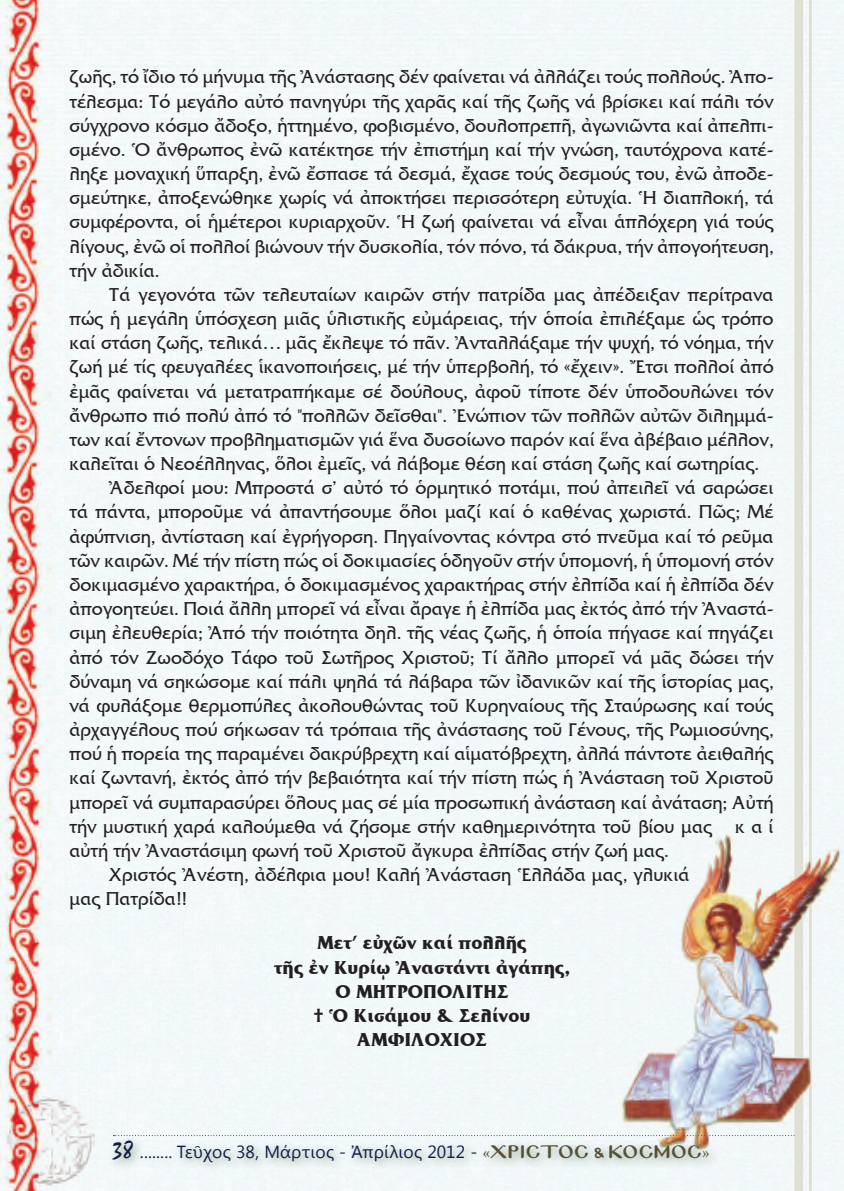
<style>
.page{position:relative;width:844px;height:1191px;background:#fff}
.page>*{position:absolute;margin:0;border:0;box-sizing:border-box;transform-origin:0 0}
.t1{font:19.25px/24.2px "SK Queen Pol Uni W";color:#231f20;text-align:justify}
.t2{font:19.25px "SK Queen Pol Uni W Bold";color:#231f20}
.t3{font:17.5px "Segoe UI";letter-spacing:.01em;color:#121c47}
.s1{font-family:"Mistral";font-size:24.5px}
.s2{font-family:"Minion Pro"}
.s3{font-family:"Minion Pro";color:#575034}
.s4{font-family:"Mg Byzantine UC Pol Normal";font-size:15.75px;color:#575034}
</style>
<div class="page">
<div style="left:52px;top:0;width:791px;height:1191px;background:#f2f8fa"></div>
<hr style="left:808px;top:0;width:3px;height:1191px;background:#dfdfd4">
<div style="left:794px;top:0;width:8px;height:1191px;background:#dfdfd4"></div>
<img style="left:617px;top:832px;width:226px;height:323px">
<img style="left:0;top:0;width:52px;height:1191px">
<p class="t1" style="left:69px;top:65px;width:705px">ζωῆς, τό ἴδιο τό μήνυμα τῆς Ἀνάστασης δέν φαίνεται νά ἀλλάζει τούς πολλούς. Ἀπο&shy;τέλεσμα: Τό μεγάλο αὐτό πανηγύρι τῆς χαρᾶς καί τῆς ζωῆς νά βρίσκει καί πάλι τόν σύγχρονο κόσμο ἄδοξο, ἡττημένο, φοβισμένο, δουλοπρεπῆ, ἀγωνιῶντα καί ἀπελπι&shy;σμένο. Ὁ ἄνθρωπος ἐνῶ κατέκτησε τήν ἐπιστήμη καί τήν γνώση, ταυτόχρονα κατέ&shy;ληξε μοναχική ὕπαρξη, ἐνῶ ἔσπασε τά δεσμά, ἔχασε τούς δεσμούς του, ἐνῶ ἀποδε&shy;σμεύτηκε, ἀποξενώθηκε χωρίς νά ἀποκτήσει περισσότερη εὐτυχία. Ἡ διαπλοκή, τά συμφέροντα, οἱ ἡμέτεροι κυριαρχοῦν. Ἡ ζωή φαίνεται νά εἶναι ἁπλόχερη γιά τούς λίγους, ἐνῶ οἱ πολλοί βιώνουν τήν δυσκολία, τόν πόνο, τά δάκρυα, τήν ἀπογοήτευση, τήν ἀδικία.</p>
<p class="t1" style="left:69px;top:283px;width:705px;text-indent:40px">Τά γεγονότα τῶν τελευταίων καιρῶν στήν πατρίδα μας ἀπέδειξαν περίτρανα πώς ἡ μεγάλη ὑπόσχεση μιᾶς ὑλιστικῆς εὐμάρειας, τήν ὁποία ἐπιλέξαμε ὡς τρόπο καί στάση ζωῆς, τελικά… μᾶς ἔκλεψε τό πᾶν. Ἀνταλλάξαμε τήν ψυχή, τό νόημα, τήν ζωή μέ τίς φευγαλέες ἱκανοποιήσεις, μέ τήν ὑπερβολή, τό «ἔχειν». Ἔτσι πολλοί ἀπό ἐμᾶς φαίνεται νά μετατραπήκαμε σέ δούλους, ἀφοῦ τίποτε δέν ὑποδουλώνει τόν ἄνθρωπο πιό πολύ ἀπό τό "πολλῶν δεῖσθαι". Ἐνώπιον τῶν πολλῶν αὐτῶν διλημμά&shy;των καί ἔντονων προβληματισμῶν γιά ἕνα δυσοίωνο παρόν καί ἕνα ἀβέβαιο μέλλον, καλεῖται ὁ Νεοέλληνας, ὅλοι ἐμεῖς, νά λάβομε θέση καί στάση ζωῆς καί σωτηρίας.</p>
<p class="t1" style="left:69px;top:476px;width:705px;text-indent:40px">Ἀδελφοί μου: Μπροστά σ’ αὐτό τό ὁρμητικό ποτάμι, πού ἀπειλεῖ νά σαρώσει τά πάντα, μποροῦμε νά ἀπαντήσουμε ὅλοι μαζί καί ὁ καθένας χωριστά. Πῶς; Μέ ἀφύπνιση, ἀντίσταση καί ἐγρήγορση. Πηγαίνοντας κόντρα στό πνεῦμα καί τό ρεῦμα τῶν καιρῶν. Μέ τήν πίστη πώς οἱ δοκιμασίες ὁδηγοῦν στήν ὑπομονή, ἡ ὑπομονή στόν δοκιμασμένο χαρακτήρα, ὁ δοκιμασμένος χαρακτήρας στήν ἐλπίδα καί ἡ ἐλπίδα δέν ἀπογοητεύει. Ποιά ἄλλη μπορεῖ νά εἶναι ἄραγε ἡ ἐλπίδα μας ἐκτός ἀπό τήν Ἀναστά&shy;σιμη ἐλευθερία; Ἀπό τήν ποιότητα δηλ. τῆς νέας ζωῆς, ἡ ὁποία πήγασε καί πηγάζει ἀπό τόν Ζωοδόχο Τάφο τοῦ Σωτῆρος Χριστοῦ; Τί ἄλλο μπορεῖ νά μᾶς δώσει τήν δύναμη νά σηκώσομε καί πάλι ψηλά τά λάβαρα τῶν ἰδανικῶν καί τῆς ἱστορίας μας, νά φυλάξομε θερμοπύλες ἀκολουθώντας τοῦ Κυρηναίους τῆς Σταύρωσης καί τούς ἀρχαγγέλους πού σήκωσαν τά τρόπαια τῆς ἀνάστασης τοῦ Γένους, τῆς Ρωμιοσύνης, πού ἡ πορεία της παραμένει δακρύβρεχτη καί αἱματόβρεχτη, ἀλλά πάντοτε ἀειθαλής καί ζωντανή, ἐκτός ἀπό τήν βεβαιότητα καί τήν πίστη πώς ἡ Ἀνάσταση τοῦ Χριστοῦ μπορεῖ νά συμπαρασύρει ὅλους μας σέ μία προσωπική ἀνάσταση καί ἀνάταση; Αὐτή τήν μυστική χαρά καλούμεθα νά ζήσομε στήν καθημερινότητα τοῦ βίου μας κ α ί αὐτή τήν Ἀναστάσιμη φωνή τοῦ Χριστοῦ ἄγκυρα ἐλπίδας στήν ζωή μας.</p>
<p class="t1" style="left:69px;top:862px;width:621px;text-indent:40px">Χριστός Ἀνέστη, ἀδέλφια μου! Καλή Ἀνάσταση Ἑλλάδα μας, γλυκιά μας Πατρίδα!!</p>
<p class="t2" style="left:317px;top:931px;width:210px">Μετ’ εὐχῶν καί πολλῆς</p>
<p class="t2" style="left:274px;top:955px;width:297px">τῆς ἐν Κυρίῳ Ἀναστάντι ἀγάπης,</p>
<p class="t2" style="left:335px;top:979px;width:174px">Ο ΜΗΤΡΟΠΟΛΙΤΗΣ</p>
<p class="t2" style="left:313px;top:1003px;width:218px">† Ὁ Κισάμου &amp; Σελίνου</p>
<p class="t2" style="left:357px;top:1028px;width:131px">ΑΜΦΙΛΟΧΙΟΣ</p>
<p class="t3" style="left:113px;top:1139px;width:598px"><span class="s1">38</span> <span class="s2">........</span> Τεῦχος 38, Μάρτιος - Ἀπρίλιος 2012 - <span class="s3">«</span><span class="s4">ΧΡΙΣΤΟΣ &amp; ΚΟΣΜΟΣ</span><span class="s3">»</span></p>
</div>
